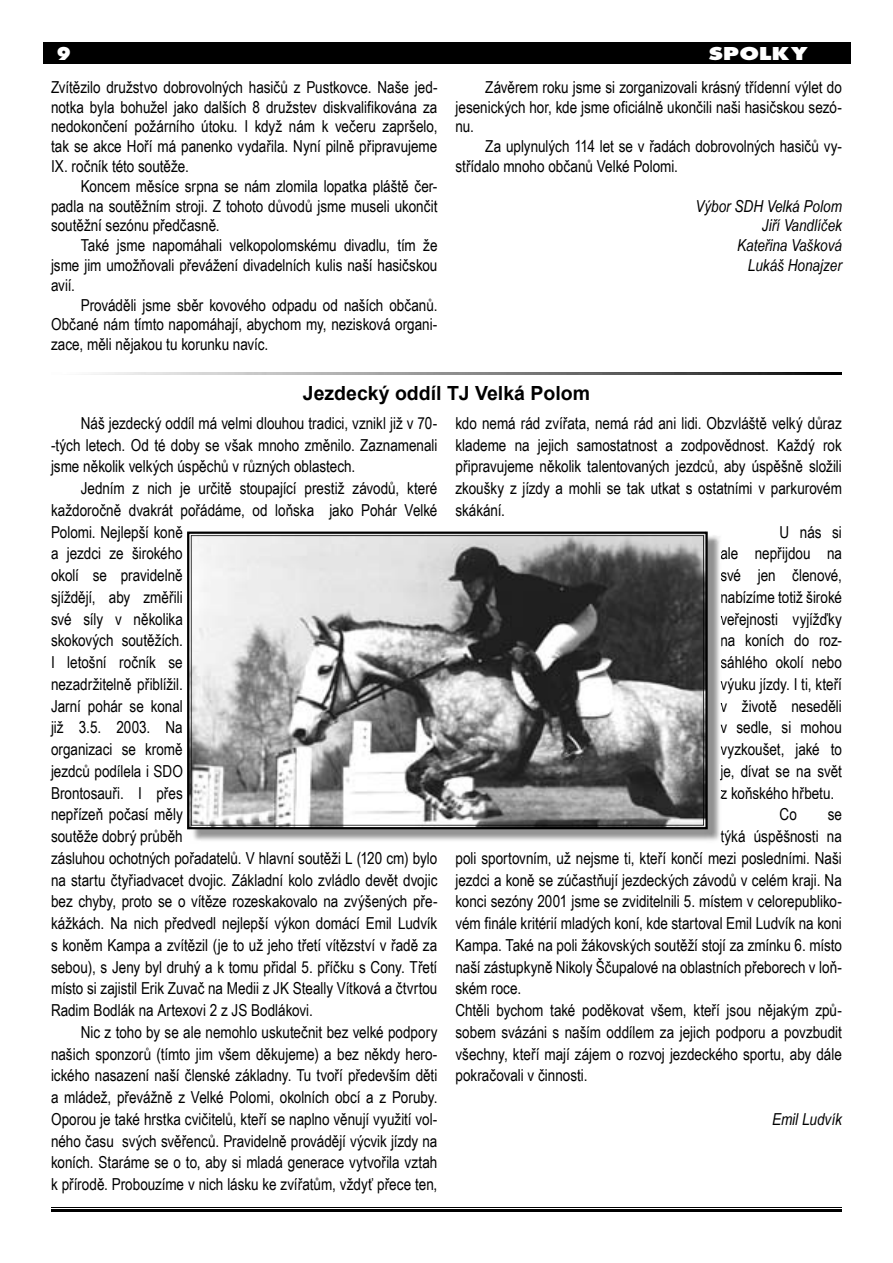
<style>
.page{position:relative;width:893px;height:1263px;background:#fff}
.page>*{position:absolute;margin:0;border:0;box-sizing:border-box;transform-origin:0 0}
.t1{font:700 19.5px "Arial";color:#000}
.t2{font:700 expanded 19.5px "Futura PCE";letter-spacing:.05em;color:#fff;scale:1.25 1}
.t3{font:700 expanded 19.5px "Futura PCE";letter-spacing:.05em;color:#fff}
.t4{font:16.5px/21.8px "Arial Narrow";color:#000;text-align:justify}
.t5{font:italic 16.5px/19.8px "Arial Narrow";color:#000;text-align:right}
</style>
<div class="page">
<hr style="left:51px;top:1207px;width:791px;height:1px;background:#000">
<hr style="left:51px;top:1210px;width:791px;height:2px;background:#000">
<div style="left:43px;top:43px;width:807px;height:21px;background:#000"></div>
<img style="left:102px;top:373px;width:740px;height:1px">
<img style="left:190px;top:535px;width:531px;height:306px">
<svg style="left:720px;top:765px;width:1px;height:15px"></svg>
<hr style="left:187px;top:534px;width:2px;height:293px;background:#000">
<hr style="left:189px;top:827px;width:516px;height:2px;background:#000">
<hr style="left:705px;top:534px;width:3px;height:293px;background:#000">
<hr style="left:189px;top:531px;width:516px;height:3px;background:#000">
<svg style="left:191px;top:535px;width:513px;height:290px"></svg>
<p class="t3" style="left:57px;top:44px;width:14px">9</p>
<p class="t2" style="left:709px;top:44px;width:81px">SPOLKY</p>
<p class="t4" style="left:51px;top:76px;width:388px;line-height:19.8px">Zvítězilo družstvo dobrovolných hasičů z Pustkovce. Naše jed&shy;notka byla bohužel jako dalších 8 družstev diskvalifikována za nedokončení požárního útoku. I když nám k večeru zapršelo, tak se akce Hoří má panenko vydařila. Nyní pilně připravujeme IX. ročník této soutěže.</p>
<p class="t4" style="left:51px;top:175px;width:388px;line-height:19.8px;text-indent:30px">Koncem měsíce srpna se nám zlomila lopatka pláště čer&shy;padla na soutěžním stroji. Z tohoto důvodů jsme museli ukončit soutěžní sezónu předčasně.</p>
<p class="t4" style="left:51px;top:235px;width:388px;line-height:19.8px;text-indent:30px">Také jsme napomáhali velkopolomskému divadlu, tím že jsme jim umožňovali převážení divadelních kulis naší hasičskou avií.</p>
<p class="t4" style="left:51px;top:294px;width:388px;line-height:19.8px;text-indent:30px">Prováděli jsme sběr kovového odpadu od naších občanů.<br>Občané nám tímto napomáhají, abychom my, nezisková organi&shy;zace, měli nějakou tu korunku navíc.</p>
<p class="t4" style="left:455px;top:76px;width:388px;line-height:19.8px;text-indent:30px">Závěrem roku jsme si zorganizovali krásný třídenní výlet do jesenických hor, kde jsme oficiálně ukončili naši hasičskou sezó&shy;nu.</p>
<p class="t4" style="left:455px;top:136px;width:388px;line-height:19.8px;text-indent:30px">Za uplynulých 114 let se v řadách dobrovolných hasičů vy&shy;střídalo mnoho občanů Velké Polomi.</p>
<p class="t5" style="left:695px;top:196px;width:148px">Výbor SDH Velká Polom<br>Jiří Vandlíček<br>Kateřina Vašková<br>Lukáš Honajzer</p>
<p class="t1" style="left:303px;top:381px;width:289px">Jezdecký oddíl TJ Velká Polom</p>
<p class="t4" style="left:51px;top:411px;width:388px;text-indent:30px">Náš jezdecký oddíl má velmi dlouhou tradici, vznikl již v 70- -tých letech. Od té doby se však mnoho změnilo. Zaznamenali jsme několik velkých úspěchů v různých oblastech.</p>
<p class="t4" style="left:51px;top:477px;width:388px;text-align:left;text-indent:30px">Jedním z nich je určitě stoupající prestiž závodů, které každoročně dvakrát pořádáme, od loňska jako Pohár Velké Polomi. Nejlepší koně<br>a jezdci ze širokého<br>okolí se pravidelně<br>sjíždějí, aby změřili<br>své síly v několika<br>skokových soutěžích.<br>I letošní ročník se<br>nezadržitelně přiblížil.<br>Jarní pohár se konal<br>již 3.5. 2003. Na<br>organizaci se kromě<br>jezdců podílela i SDO<br>Brontosauři. I přes<br>nepřízeň počasí měly<br>soutěže dobrý průběh<br>zásluhou ochotných pořadatelů. V hlavní soutěži L (120 cm) bylo na startu čtyřiadvacet dvojic. Základní kolo zvládlo devět dvojic bez chyby, proto se o vítěze rozeskakovalo na zvýšených pře&shy;kážkách. Na nich předvedl nejlepší výkon domácí Emil Ludvík s koněm Kampa a zvítězil (je to už jeho třetí vítězství v řadě za sebou), s Jeny byl druhý a k tomu přidal 5. příčku s Cony. Třetí místo si zajistil Erik Zuvač na Medii z JK Steally Vítková a čtvrtou Radim Bodlák na Artexovi 2 z JS Bodlákovi.</p>
<p class="t4" style="left:51px;top:1020px;width:388px;text-indent:30px">Nic z toho by se ale nemohlo uskutečnit bez velké podpory našich sponzorů (tímto jim všem děkujeme) a bez někdy hero&shy;ického nasazení naší členské základny. Tu tvoří především děti a mládež, převážně z Velké Polomi, okolních obcí a z Poruby.<br>Oporou je také hrstka cvičitelů, kteří se naplno věnují využití vol&shy;ného času svých svěřenců. Pravidelně provádějí výcvik jízdy na koních. Staráme se o to, aby si mladá generace vytvořila vztah k přírodě. Probouzíme v nich lásku ke zvířatům, vždyť přece ten,</p>
<p class="t4" style="left:455px;top:411px;width:388px">kdo nemá rád zvířata, nemá rád ani lidi. Obzvláště velký důraz</p>
<p class="t4" style="left:455px;top:433px;width:388px">klademe na jejich samostatnost a zodpovědnost. Každý rok</p>
<p class="t4" style="left:455px;top:455px;width:388px">připravujeme několik talentovaných jezdců, aby úspěšně složili</p>
<p class="t4" style="left:455px;top:477px;width:388px">zkoušky z jízdy a mohli se tak utkat s ostatními v parkurovém</p>
<p class="t4" style="left:455px;top:498px;width:51px">skákání.</p>
<p class="t4" style="left:779px;top:520px;width:64px">U nás si</p>
<p class="t4" style="left:720px;top:542px;width:123px">ale nepřijdou na</p>
<p class="t4" style="left:720px;top:564px;width:123px">své jen členové,</p>
<p class="t4" style="left:720px;top:585px;width:123px">nabízíme totiž široké</p>
<p class="t4" style="left:720px;top:607px;width:123px">veřejnosti vyjížďky</p>
<p class="t4" style="left:720px;top:629px;width:123px">na koních do roz-</p>
<p class="t4" style="left:720px;top:651px;width:123px">sáhlého okolí nebo</p>
<p class="t4" style="left:720px;top:672px;width:123px">výuku jízdy. I ti, kteří</p>
<p class="t4" style="left:720px;top:694px;width:123px">v životě neseděli</p>
<p class="t4" style="left:720px;top:716px;width:123px">v sedle, si mohou</p>
<p class="t4" style="left:720px;top:738px;width:123px">vyzkoušet, jaké to</p>
<p class="t4" style="left:720px;top:759px;width:123px">je, dívat se na svět</p>
<p class="t4" style="left:720px;top:781px;width:115px">z koňského hřbetu.</p>
<p class="t4" style="left:779px;top:803px;width:19px">Co</p>
<p class="t4" style="left:828px;top:803px;width:16px">se</p>
<p class="t4" style="left:720px;top:825px;width:123px">týká úspěšnosti na</p>
<p class="t4" style="left:455px;top:846px;width:388px">poli sportovním, už nejsme ti, kteří končí mezi posledními. Naši</p>
<p class="t4" style="left:455px;top:868px;width:388px">jezdci a koně se zúčastňují jezdeckých závodů v celém kraji. Na</p>
<p class="t4" style="left:455px;top:890px;width:388px">konci sezóny 2001 jsme se zviditelnili 5. místem v celorepubliko-</p>
<p class="t4" style="left:455px;top:912px;width:388px">vém finále kritérií mladých koní, kde startoval Emil Ludvík na koni</p>
<p class="t4" style="left:455px;top:933px;width:388px">Kampa. Také na poli žákovských soutěží stojí za zmínku 6. místo</p>
<p class="t4" style="left:455px;top:955px;width:388px">naší zástupkyně Nikoly Ščupalové na oblastních přeborech v loň-</p>
<p class="t4" style="left:455px;top:977px;width:67px">ském roce.</p>
<p class="t4" style="left:455px;top:999px;width:388px">Chtěli bychom také poděkovat všem, kteří jsou nějakým způ-</p>
<p class="t4" style="left:455px;top:1020px;width:388px">sobem svázáni s naším oddílem za jejich podporu a povzbudit</p>
<p class="t4" style="left:455px;top:1042px;width:388px">všechny, kteří mají zájem o rozvoj jezdeckého sportu, aby dále</p>
<p class="t4" style="left:455px;top:1064px;width:133px">pokračovali v činnosti.</p>
<p class="t5" style="left:772px;top:1109px;width:71px">Emil Ludvík</p>
</div>
